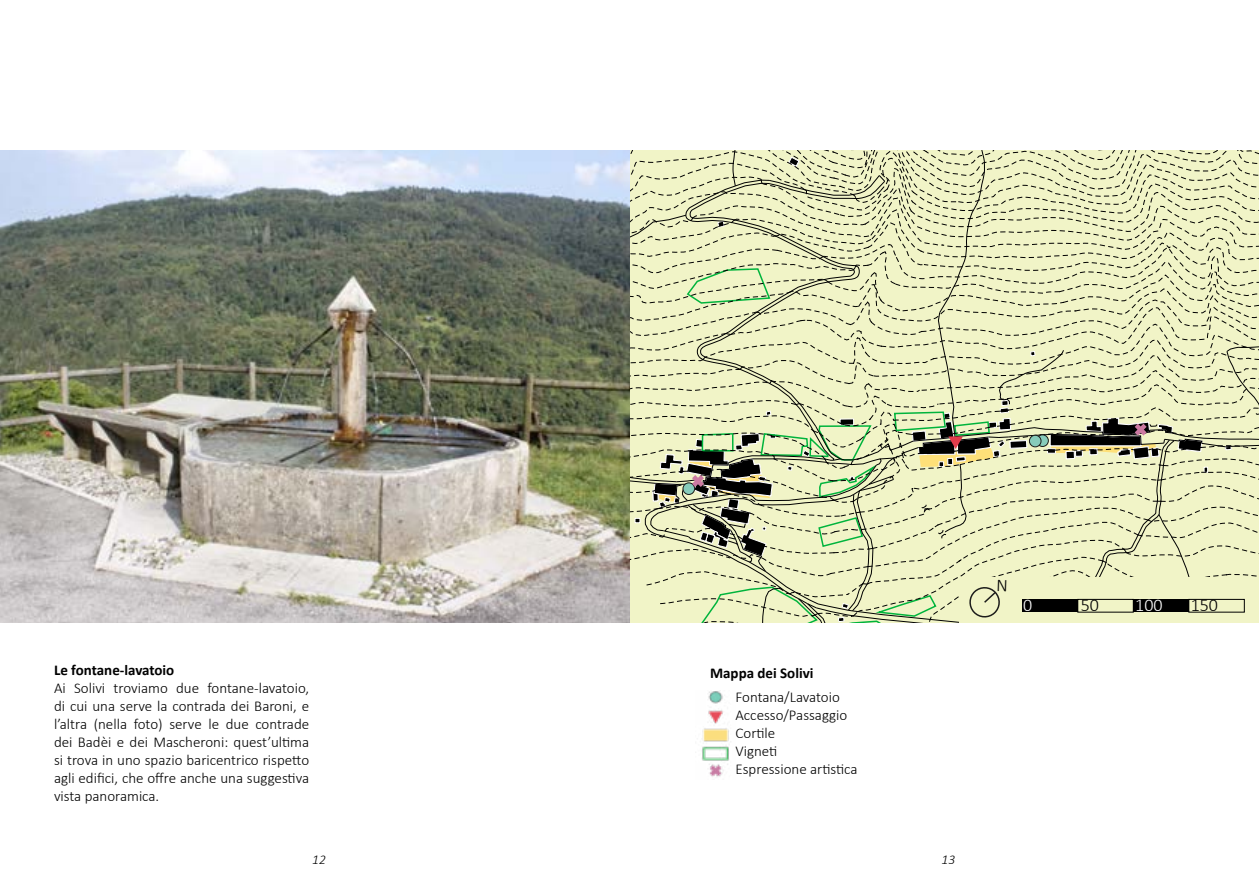
<style>
.page{position:relative;width:1259px;height:893px;background:#fff}
.page>*{position:absolute;margin:0;border:0;box-sizing:border-box;transform-origin:0 0}
.t1{font:300 18px "Calibri";color:#000}
.t2{font:300 18px "Calibri";color:#fff}
.t3{font:300 15px/18px "Calibri";color:#000}
.t4{font:700 15px "Calibri";color:#000}
.t5{font:italic 300 13.5px "Calibri";color:#000}
</style>
<div class="page">
<img style="left:0;top:151px;width:629px;height:472px">
<img style="left:702px;top:691px;width:29px;height:86px">
<svg style="left:629px;top:151px;width:630px;height:472px;background:#d8dcb3"></svg>
<p class="t4" style="left:54px;top:659px;width:122px">Le fontane-lavatoio</p>
<p class="t3" style="left:54px;top:678px;width:257px;text-align:justify">Ai Solivi troviamo due fontane-lavatoio, di cui una serve la contrada dei Baroni, e l’altra (nella foto) serve le due contrade dei Badèi e dei Mascheroni: quest’ultima si trova in uno spazio baricentrico rispetto agli edifici, che offre anche una suggestiva vista panoramica.</p>
<p class="t4" style="left:710px;top:662px;width:105px">Mappa dei Solivi</p>
<p class="t3" style="left:735px;top:687px;width:124px">Fontana/Lavatoio<br>Accesso/Passaggio<br>Cortile<br>Vigneti<br>Espressione artistica</p>
<p class="t5" style="left:312px;top:851px;width:15px">12</p>
<p class="t5" style="left:941px;top:851px;width:15px">13</p>
<p class="t2" style="left:1023px;top:594px;width:11px">0</p>
<p class="t1" style="left:1080px;top:594px;width:20px">50</p>
<p class="t2" style="left:1135px;top:594px;width:29px">100</p>
<p class="t1" style="left:1190px;top:594px;width:29px">150</p>
</div>
